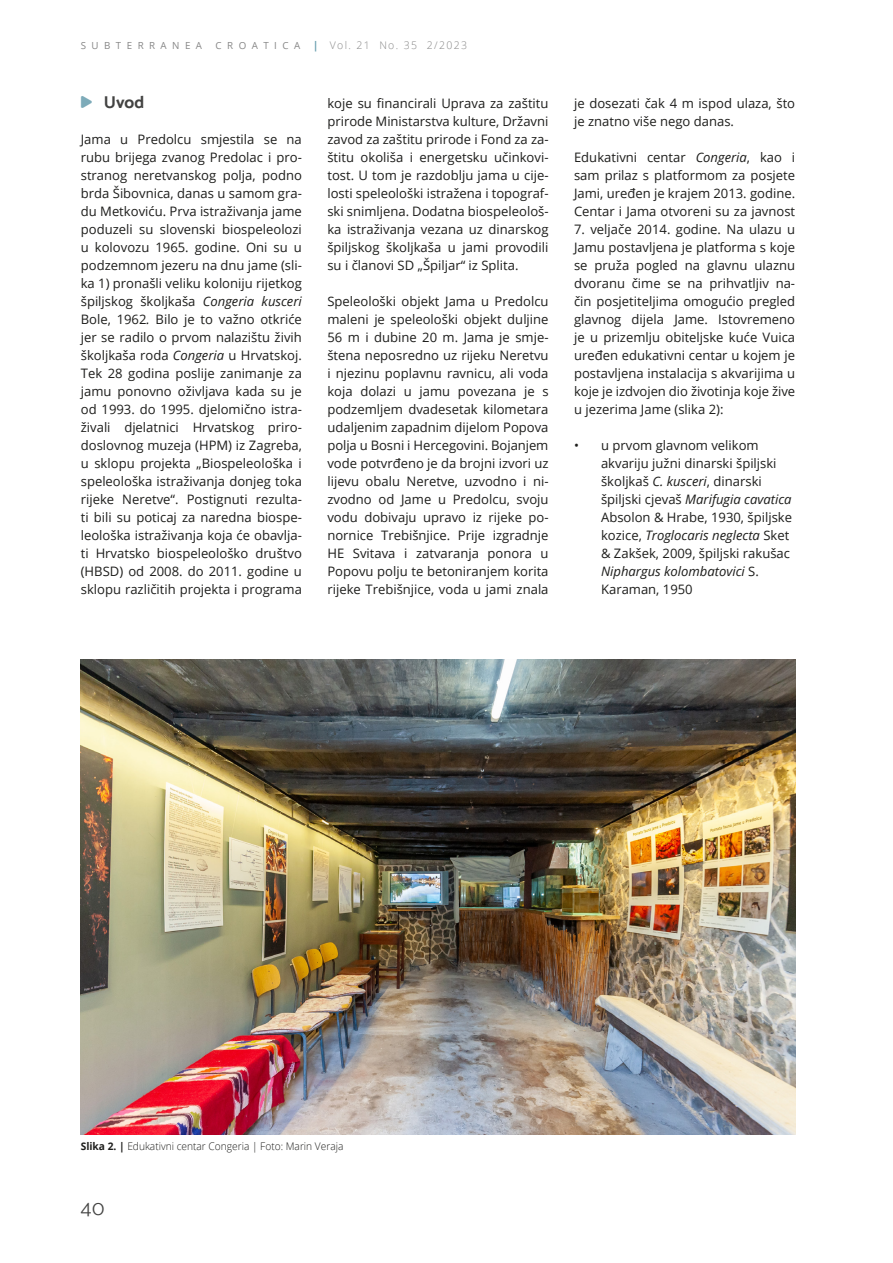
<style>
.page{position:relative;width:893px;height:1263px;background:#fff}
.page>*{position:absolute;margin:0;border:0;box-sizing:border-box;transform-origin:0 0}
.t1{font:300 21px "Catamaran";color:#424241}
.t2{font:700 17.25px "Catamaran";color:#424241}
.t3{font:13.05px/18px "Open Sans";color:#1d1d1b;text-align:justify}
.t4{font:300 10.5px "Open Sans";color:#1d1d1b}
.t5{font:300 10.5px "Open Sans";letter-spacing:.13em;color:#878787}
.t6{font:9.75px "Open Sans";letter-spacing:.56em;color:#878787}
.s1{font-weight:400;font-size:9.75px}
.s2{font-weight:700;color:#6ba0b0}
.s3{font-family:"Trokuti";font-weight:400;color:#7dabb9}
.s4{font-style:italic}
.s5{font-weight:700}
</style>
<div class="page">
<img style="left:81px;top:659px;width:714px;height:475px">
<p class="t6" style="left:81px;top:39px;width:123px">SUBTERRANEA</p>
<p class="t5" style="left:216px;top:38px;width:253px"><span class="s1">C R O A T I C A</span> <span class="s2">|</span> Vol. 21 No. 35 2/2023</p>
<h2 class="t2" style="left:81px;top:92px;width:65px"><span class="s3">A</span> Uvod</h2>
<p class="t3" style="left:81px;top:130px;width:223px">Jama u Predolcu smjestila se na rubu brijega zvanog Predolac i pro&shy;stranog neretvanskog polja, podno brda Šibovnica, danas u samom gra&shy;du Metkoviću. Prva istraživanja jame poduzeli su slovenski biospeleolozi u kolovozu 1965. godine. Oni su u podzemnom jezeru na dnu jame (sli&shy;ka 1) pronašli veliku koloniju rijetkog špiljskog školjkaša <span class="s4">Congeria kusceri </span>Bole, 1962<span class="s4">.</span> Bilo je to važno otkriće jer se radilo o prvom nalazištu živih školjkaša roda <span class="s4">Congeria</span> u Hrvatskoj.<br>Tek 28 godina poslije zanimanje za jamu ponovno oživljava kada su je od 1993. do 1995. djelomično istra&shy;živali djelatnici Hrvatskog priro&shy;doslovnog muzeja (HPM) iz Zagreba, u sklopu projekta „Biospeleološka i speleološka istraživanja donjeg toka rijeke Neretve“. Postignuti rezulta&shy;ti bili su poticaj za naredna biospe&shy;leološka istraživanja koja će obavlja&shy;ti Hrvatsko biospeleološko društvo (HBSD) od 2008. do 2011. godine u sklopu različitih projekta i programa</p>
<p class="t3" style="left:327px;top:94px;width:223px">koje su financirali Uprava za zaštitu prirode Ministarstva kulture, Državni zavod za zaštitu prirode i Fond za za&shy;štitu okoliša i energetsku učinkovi&shy;tost. U tom je razdoblju jama u cije&shy;losti speleološki istražena i topograf&shy;ski snimljena. Dodatna biospeleološ&shy;ka istraživanja vezana uz dinarskog špiljskog školjkaša u jami provodili su i članovi SD „Špiljar“ iz Splita.</p>
<p class="t3" style="left:327px;top:292px;width:223px">Speleološki objekt Jama u Predolcu maleni je speleološki objekt duljine 56 m i dubine 20 m. Jama je smje&shy;štena neposredno uz rijeku Neretvu i njezinu poplavnu ravnicu, ali voda koja dolazi u jamu povezana je s podzemljem dvadesetak kilometara udaljenim zapadnim dijelom Popova polja u Bosni i Hercegovini. Bojanjem vode potvrđeno je da brojni izvori uz lijevu obalu Neretve, uzvodno i ni&shy;zvodno od Jame u Predolcu, svoju vodu dobivaju upravo iz rijeke po&shy;nornice Trebišnjice. Prije izgradnje HE Svitava i zatvaranja ponora u Popovu polju te betoniranjem korita rijeke Trebišnjice, voda u jami znala</p>
<p class="t3" style="left:574px;top:94px;width:223px">je dosezati čak 4 m ispod ulaza, što je znatno više nego danas.</p>
<p class="t3" style="left:574px;top:148px;width:223px">Edukativni centar <span class="s4">Congeria</span>, kao i sam prilaz s platformom za posjete Jami, uređen je krajem 2013. godine.<br>Centar i Jama otvoreni su za javnost</p>
<p class="t3" style="left:574px;top:220px;width:223px">7. veljače 2014. godine. Na ulazu u Jamu postavljena je platforma s koje se pruža pogled na glavnu ulaznu dvoranu čime se na prihvatljiv na&shy;čin posjetiteljima omogućio pregled glavnog dijela Jame. Istovremeno je u prizemlju obiteljske kuće Vuica uređen edukativni centar u kojem je postavljena instalacija s akvarijima u koje je izdvojen dio životinja koje žive u jezerima Jame (slika 2):</p>
<p class="t3" style="left:601px;top:436px;width:192px;text-align:left;text-indent:-27px">• u prvom glavnom velikom akvariju južni dinarski špiljski školjkaš <span class="s4">C. kusceri</span>, dinarski špiljski cjevaš <span class="s4">Marifugia cavatica<br></span>Absolon &amp; Hrabe, 1930, špiljske kozice, <span class="s4">Troglocaris neglecta</span> Sket &amp; Zakšek, 2009, špiljski rakušac<br><span class="s4">Niphargus kolombatovici</span> S.<br>Karaman, 1950</p>
<p class="t4" style="left:81px;top:1138px;width:264px"><span class="s5">Slika 2. |</span> Edukativni centar Congeria | Foto: Marin Veraja</p>
<h1 class="t1" style="left:81px;top:1195px;width:25px">40</h1>
</div>
